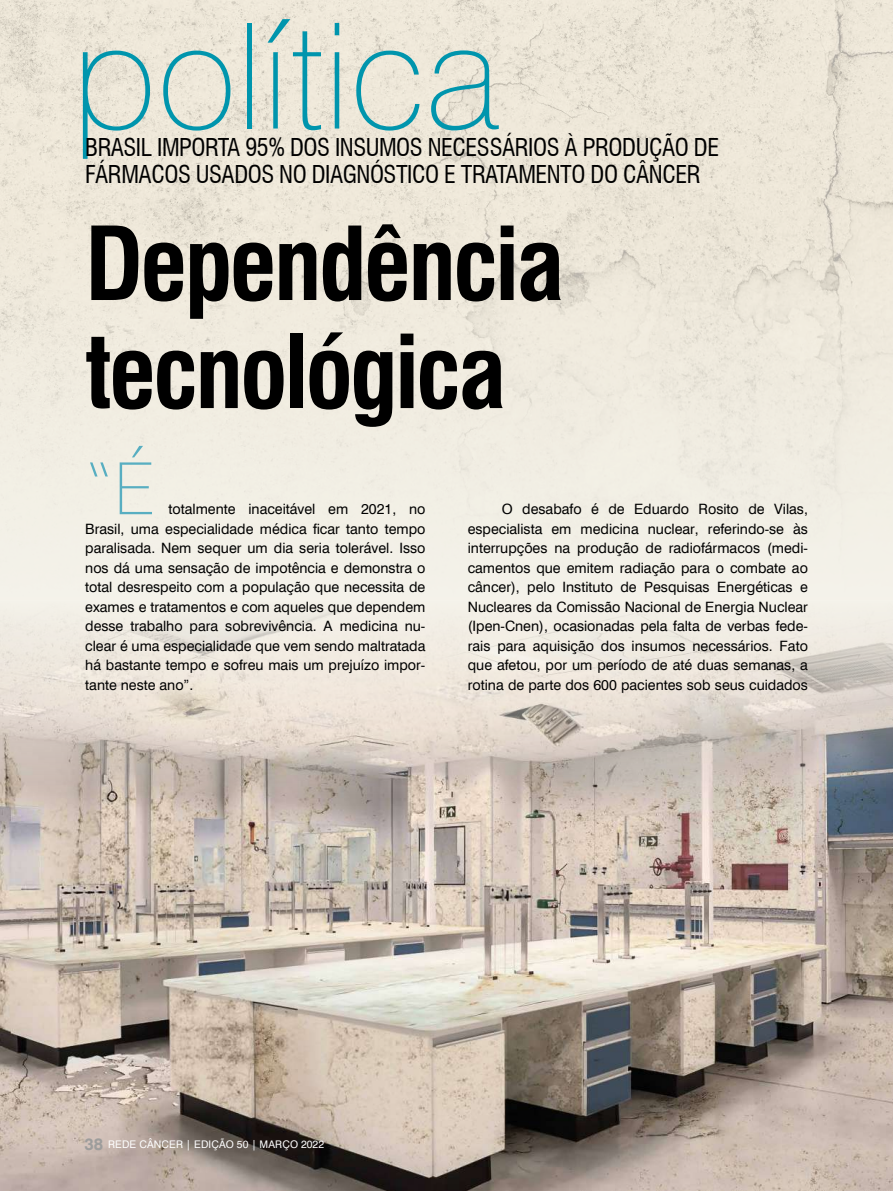
<style>
.page{position:relative;width:893px;height:1191px;background:#fff}
.page>*{position:absolute;margin:0;border:0;box-sizing:border-box;transform-origin:0 0}
.t1{font:100 147px "Swiss 721 BT";color:#0095ad}
.t2{font:700 condensed 99px/108px "Swiss 721 BT";letter-spacing:-.03em;color:#000}
.t3{font:100 72px "Swiss 721 BT";color:#58aec1}
.t4{font:condensed 24px/27px "Swiss 721 BT";letter-spacing:-.02em;color:#000}
.t5{font:14.25px/19.5px "Swiss 721 BT";color:#000;text-align:justify}
.t6{font:10.5px "Swiss 721 BT";letter-spacing:.015em;color:#fff}
.s1{font-weight:700;font-size:16.5px;color:#9d9d9c}
</style>
<div class="page">
<img style="left:0;top:795px;width:893px;height:396px">
<svg style="left:0;top:600px;width:893px;height:195px;background:#ddd5cc"></svg>
<img style="left:0;top:0;width:893px;height:228px">
<div style="left:0;top:228px;width:893px;height:372px;background:#f1ece1"></div>
<h1 class="t1" style="left:73px;top:-13px;width:429px">política</h1>
<h3 class="t4" style="left:85px;top:134px;width:635px">BRASIL IMPORTA 95% DOS INSUMOS NECESSÁRIOS À PRODUÇÃO DE<br>FÁRMACOS USADOS NO DIAGNÓSTICO E TRATAMENTO DO CÂNCER</h3>
<h2 class="t2" style="left:85px;top:210px;width:481px">Dependência tecnológica</h2>
<h3 class="t3" style="left:85px;top:445px;width:71px">“É</h3>
<p class="t5" style="left:85px;top:499px;width:342px;text-indent:83px">totalmente inaceitável em 2021, no Brasil, uma especialidade médica ficar tanto tempo paralisada. Nem sequer um dia seria tolerável. Isso nos dá uma sensação de impotência e demonstra o total desrespeito com a população que necessita de exames e tratamentos e com aqueles que dependem desse trabalho para sobrevivência. A medicina nu&shy;clear é uma especialidade que vem sendo maltratada há bastante tempo e sofreu mais um prejuízo impor&shy;tante neste ano”.</p>
<p class="t5" style="left:468px;top:499px;width:342px;text-indent:34px">O desabafo é de Eduardo Rosito de Vilas, especialista em medicina nuclear, referindo-se às interrupções na produção de radiofármacos (medi&shy;camentos que emitem radiação para o combate ao câncer), pelo Instituto de Pesquisas Energéticas e Nucleares da Comissão Nacional de Energia Nuclear (Ipen-Cnen), ocasionadas pela falta de verbas fede&shy;rais para aquisição dos insumos necessários. Fato que afetou, por um período de até duas semanas, a rotina de parte dos 600 pacientes sob seus cuidados</p>
<p class="t6" style="left:85px;top:1138px;width:241px"><span class="s1">38</span> REDE CÂNCER | EDIÇÃO 50 | MARÇO 2022</p>
</div>
